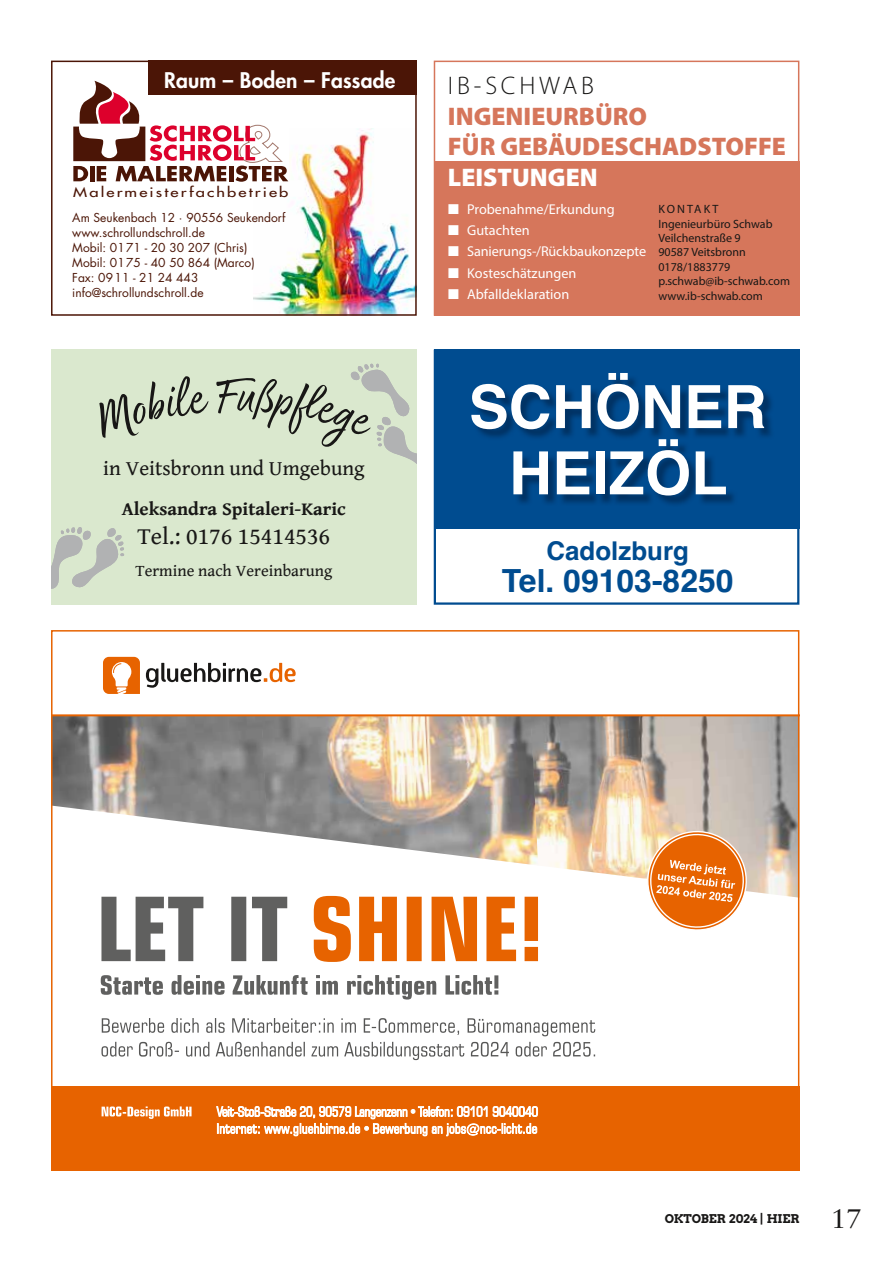
<style>
.page{position:relative;width:893px;height:1263px;background:#fff}
.page>*{position:absolute;margin:0;border:0;box-sizing:border-box;transform-origin:0 0}
.t1{font:700 59.55px/66.3px "Helvetica";color:#fff;text-align:center}
.t2{font:700 31.95px "Helvetica";color:#004c90}
.t3{font:27px "Sabon LT Std";color:#181716}
.t4{font:700 25.8px "Helvetica";color:#004c90}
.t5{font:900 25.5px/30.6px "Myriad Pro";color:#d6765b}
.t6{font:900 25.5px "Myriad Pro";color:#fff}
.t7{font:300 25.5px "Myriad Pro";letter-spacing:.15em;color:#181716}
.t8{font:24px "Gentium Book Basic";color:#181716}
.t9{font:21px "Gentium Book Basic";color:#181716}
.t10{font:800 21px "Futura Std";letter-spacing:.01em;color:#fff}
.t11{font:700 18.75px "Gentium Book Basic";color:#181716}
.t12{font:16.5px "Gentium Book Basic";color:#181716}
.t13{font:14.25px "Myriad Pro";color:#fff}
.t14{font:13.05px "Futura";letter-spacing:.13em;color:#4b1506;scale:1.27 1}
.t15{font:12px/15px "Futura Std";color:#4b1506}
.t16{font:12px/14.4px "Myriad Pro";color:#181716}
.t17{font:12px "Arvo Gruen";color:#181716}
</style>
<div class="page">
<img style="left:254px;top:128px;width:160px;height:185px">
<div style="left:51px;top:61px;width:366px;height:255px;border:2px solid #4b1506"></div>
<svg style="left:73px;top:81px;width:215px;height:101px"></svg>
<div style="left:148px;top:61px;width:269px;height:34px;background:#4b1506"></div>
<svg style="left:434px;top:350px;width:365px;height:179px;fill:#004c90"></svg>
<div style="left:434px;top:350px;width:365px;height:255px;border:2px solid #004c90"></div>
<div style="left:434px;top:161px;width:365px;height:155px;background:#d6765b"></div>
<div style="left:434px;top:61px;width:365px;height:255px;border:2px solid #d6765b"></div>
<div style="left:51px;top:1086px;width:748px;height:84px;background:#e76300"></div>
<svg style="left:146px;top:663px;width:150px;height:25px"></svg>
<svg style="left:103px;top:657px;width:37px;height:37px"></svg>
<img style="left:538px;top:716px;width:258px;height:182px">
<img style="left:267px;top:716px;width:271px;height:149px">
<img style="left:54px;top:716px;width:213px;height:116px">
<svg style="left:314px;top:896px;width:224px;height:66px"></svg>
<svg style="left:101px;top:897px;width:186px;height:64px"></svg>
<svg style="left:101px;top:975px;width:397px;height:24px"></svg>
<svg style="left:101px;top:1042px;width:494px;height:18px"></svg>
<svg style="left:102px;top:1018px;width:493px;height:18px"></svg>
<hr style="left:51px;top:714px;width:748px;height:2px;background:#e76300">
<svg style="left:102px;top:1106px;width:90px;height:13px"></svg>
<svg style="left:217px;top:1106px;width:321px;height:30px"></svg>
<svg style="left:640px;top:824px;width:113px;height:106px"></svg>
<div style="left:51px;top:350px;width:366px;height:255px;background:#dae8ce"></div>
<svg style="left:51px;top:527px;width:73px;height:62px"></svg>
<svg style="left:350px;top:363px;width:67px;height:101px"></svg>
<h3 class="t10" style="left:164px;top:67px;width:233px">Raum – Boden – Fassade</h3>
<p class="t14" style="left:73px;top:183px;width:171px">Malermeisterfachbetrieb</p>
<p class="t15" style="left:72px;top:210px;width:215px">Am Seukenbach 12 · 90556 Seukendorf www.schrollundschroll.de<br>Mobil: 01 71 - 20 30 207 (Chris)<br>Mobil: 01 75 - 40 50 864 (Marco)<br>Fax: 09 11 - 21 24 443 info@schrollundschroll.de</p>
<h3 class="t9" style="left:103px;top:453px;width:263px">in Veitsbronn und Umgebung</h3>
<h3 class="t11" style="left:122px;top:494px;width:226px">Aleksandra Spitaleri-Karic</h3>
<h3 class="t8" style="left:137px;top:518px;width:194px">Tel.: 0176 15414536</h3>
<h3 class="t12" style="left:136px;top:559px;width:198px">Termine nach Vereinbarung</h3>
<h3 class="t7" style="left:448px;top:71px;width:148px">IB-SCHWAB</h3>
<h3 class="t5" style="left:448px;top:100px;width:339px">INGENIEURBÜRO<br>FÜR GEBÄUDESCHADSTOFFE</h3>
<h3 class="t6" style="left:448px;top:160px;width:151px">LEISTUNGEN</h3>
<p class="t13" style="left:448px;top:200px;width:168px">■ Probenahme/Erkundung</p>
<p class="t13" style="left:448px;top:221px;width:83px">■ Gutachten</p>
<p class="t13" style="left:448px;top:243px;width:200px">■ Sanierungs-/Rückbaukonzepte</p>
<p class="t13" style="left:448px;top:264px;width:130px">■ Kosteschätzungen</p>
<p class="t13" style="left:448px;top:285px;width:123px">■ Abfalldeklaration</p>
<p class="t16" style="left:658px;top:202px;width:133px">KONTAKT<br>Ingenieurbüro Schwab<br>Veilchenstraße 9<br>90587 Veitsbronn<br>0178/1883779 p.schwab@ib-schwab.com www.ib-schwab.com</p>
<h1 class="t1" style="left:469px;top:381px;width:299px">SCHÖNER<br>HEIZÖL</h1>
<h3 class="t4" style="left:547px;top:535px;width:144px">Cadolzburg</h3>
<h2 class="t2" style="left:502px;top:561px;width:233px">Tel. 09103-8250</h2>
<p class="t17" style="left:665px;top:1210px;width:136px">OKTOBER 2024 | HIER</p>
<h3 class="t3" style="left:831px;top:1202px;width:32px">17</h3>
</div>
